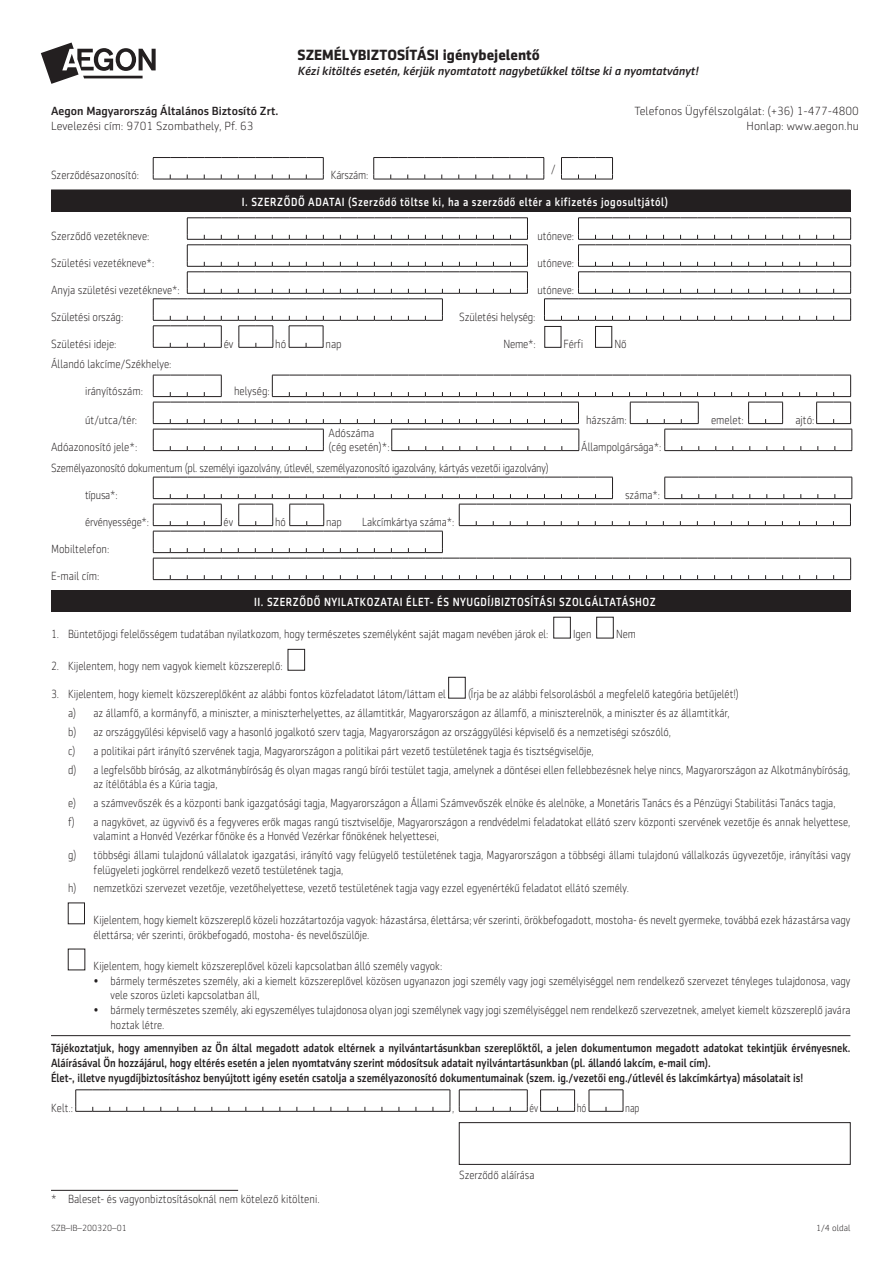
<style>
.page{position:relative;width:893px;height:1263px;background:#fff}
.page>*{position:absolute;margin:0;border:0;box-sizing:border-box;transform-origin:0 0}
.t1{font:700 15px "Sentico Sans DT";color:#231f20}
.t2{font:300 12px/18.8px "Sentico Sans DT";color:#231f20;scale:.88 1}
.t3{font:500 12px/15px "Sentico Sans DT";color:#231f20;scale:.88 1}
.t4{font:300 12px "Sentico Sans DT";color:#231f20;scale:.9 1}
.t5{font:500 12px "Sentico Sans DT";letter-spacing:.05em;color:#fff;scale:.88 1}
.t6{font:300 12px "Sentico Sans DT";letter-spacing:-.02em;color:#231f20;scale:.88 1}
.t7{font:300 12px/15px "Sentico Sans DT";color:#231f20;text-align:right}
.t8{font:italic 500 12px "Sentico Sans DT";color:#231f20}
.t9{font:500 12px "Sentico Sans DT";color:#231f20}
.t10{font:300 12px "Sentico Sans DT";color:#231f20;scale:.8 1}
.t11{font:300 9px "Sentico Sans DT";color:#231f20}
</style>
<div class="page">
<svg style="left:153px;top:157px;width:171px;height:23px"></svg>
<svg style="left:373px;top:157px;width:172px;height:23px"></svg>
<svg style="left:561px;top:157px;width:52px;height:23px"></svg>
<div style="left:51px;top:190px;width:799px;height:21px;background:#231f20"></div>
<hr style="left:51px;top:189px;width:799px;height:2px;background:#231f20">
<svg style="left:544px;top:218px;width:307px;height:103px"></svg>
<svg style="left:153px;top:218px;width:375px;height:130px"></svg>
<div style="left:595px;top:326px;width:17px;height:21px;border:1px solid #231f20"></div>
<svg style="left:153px;top:375px;width:700px;height:76px"></svg>
<svg style="left:153px;top:477px;width:700px;height:103px"></svg>
<div style="left:51px;top:591px;width:799px;height:21px;background:#231f20"></div>
<hr style="left:51px;top:590px;width:799px;height:2px;background:#231f20">
<div style="left:553px;top:617px;width:18px;height:21px;border:1px solid #231f20"></div>
<div style="left:596px;top:617px;width:17px;height:21px;border:1px solid #231f20"></div>
<div style="left:288px;top:649px;width:17px;height:21px;border:1px solid #231f20"></div>
<div style="left:448px;top:677px;width:17px;height:21px;border:1px solid #231f20"></div>
<div style="left:68px;top:903px;width:17px;height:21px;border:1px solid #231f20"></div>
<hr style="left:51px;top:1035px;width:799px;height:1px;background:#231f20">
<svg style="left:75px;top:1089px;width:376px;height:23px"></svg>
<svg style="left:459px;top:1089px;width:69px;height:23px"></svg>
<svg style="left:540px;top:1089px;width:35px;height:23px"></svg>
<svg style="left:589px;top:1089px;width:35px;height:23px"></svg>
<div style="left:459px;top:1122px;width:391px;height:42px;border:1px solid #231f20"></div>
<svg style="left:41px;top:43px;width:115px;height:41px"></svg>
<hr style="left:51px;top:1190px;width:187px;height:1px;background:#231f20">
<p class="t9" style="left:51px;top:104px;width:229px">Aegon Magyarország Általános Biztosító Zrt.</p>
<p class="t7" style="left:51px;top:118px;width:204px">Levelezési cím: 9701 Szombathely, Pf. 63</p>
<p class="t1" style="left:298px;top:46px;width:244px">SZEMÉLYBIZTOSÍTÁSI igénybejelentő</p>
<p class="t8" style="left:298px;top:64px;width:402px">Kézi kitöltés esetén, kérjük nyomtatott nagybetűkkel töltse ki a nyomtatványt!</p>
<p class="t7" style="left:634px;top:103px;width:226px">Telefonos Ügyfélszolgálat: (+36) 1-477-4800<br>Honlap: www.aegon.hu</p>
<p class="t2" style="left:551px;top:160px;width:7px">/</p>
<p class="t5" style="left:242px;top:195px;width:486px">I. SZERZŐDŐ ADATAI (Szerződő töltse ki, ha a szerződő eltér a kifizetés jogosultjától)</p>
<p class="t2" style="left:51px;top:166px;width:102px">Szerződésazonosító:</p>
<p class="t6" style="left:331px;top:169px;width:44px">Kárszám:</p>
<p class="t4" style="left:51px;top:229px;width:111px">Szerződő vezetékneve:</p>
<p class="t2" style="left:537px;top:226px;width:43px">utóneve:</p>
<p class="t4" style="left:51px;top:256px;width:116px">Születési vezetékneve*:</p>
<p class="t2" style="left:537px;top:253px;width:43px">utóneve:</p>
<p class="t4" style="left:51px;top:283px;width:145px">Anyja születési vezetékneve*:</p>
<p class="t2" style="left:537px;top:280px;width:43px">utóneve:</p>
<p class="t4" style="left:51px;top:310px;width:82px">Születési ország:</p>
<p class="t4" style="left:459px;top:310px;width:87px">Születési helység:</p>
<p class="t4" style="left:51px;top:337px;width:74px">Születési ideje:</p>
<p class="t4" style="left:224px;top:337px;width:12px">év</p>
<p class="t4" style="left:275px;top:337px;width:14px">hó</p>
<p class="t4" style="left:325px;top:337px;width:20px">nap</p>
<p class="t4" style="left:503px;top:337px;width:37px">Neme*:</p>
<p class="t4" style="left:564px;top:337px;width:23px">Férfi</p>
<p class="t4" style="left:614px;top:337px;width:15px">Nő</p>
<p class="t4" style="left:51px;top:358px;width:136px">Állandó lakcíme/Székhelye:</p>
<p class="t4" style="left:85px;top:385px;width:66px">irányítószám:</p>
<p class="t4" style="left:234px;top:385px;width:41px">helység:</p>
<p class="t4" style="left:85px;top:413px;width:59px">út/utca/tér:</p>
<p class="t4" style="left:586px;top:413px;width:47px">házszám:</p>
<p class="t4" style="left:711px;top:413px;width:38px">emelet:</p>
<p class="t4" style="left:795px;top:413px;width:23px">ajtó:</p>
<p class="t4" style="left:329px;top:427px;width:52px">Adószáma</p>
<p class="t4" style="left:51px;top:440px;width:97px">Adóazonosító jele*:</p>
<p class="t4" style="left:328px;top:440px;width:70px">(cég esetén)*:</p>
<p class="t4" style="left:581px;top:440px;width:91px">Állampolgársága*:</p>
<p class="t6" style="left:51px;top:461px;width:567px">Személyazonosító dokumentum (pl. személyi igazolvány, útlevél, személyazonosító igazolvány, kártyás vezetői igazolvány)</p>
<p class="t2" style="left:85px;top:485px;width:39px">típusa*:</p>
<p class="t2" style="left:625px;top:485px;width:41px">száma*:</p>
<p class="t2" style="left:85px;top:512px;width:74px">érvényessége*:</p>
<p class="t2" style="left:224px;top:512px;width:12px">év</p>
<p class="t2" style="left:275px;top:512px;width:14px">hó</p>
<p class="t2" style="left:326px;top:512px;width:20px">nap</p>
<p class="t2" style="left:362px;top:512px;width:106px">Lakcímkártya száma*:</p>
<p class="t4" style="left:51px;top:542px;width:66px">Mobiltelefon:</p>
<p class="t4" style="left:51px;top:569px;width:55px">E-mail cím:</p>
<p class="t5" style="left:254px;top:595px;width:458px">II. SZERZŐDŐ NYILATKOZATAI ÉLET- ÉS NYUGDÍJBIZTOSÍTÁSI SZOLGÁLTATÁSHOZ</p>
<p class="t2" style="left:51px;top:625px;width:567px">1. Büntetőjogi felelősségem tudatában nyilatkozom, hogy természetes személyként saját magam nevében járok el:</p>
<p class="t2" style="left:573px;top:625px;width:22px">Igen</p>
<p class="t2" style="left:616px;top:625px;width:24px">Nem</p>
<p class="t2" style="left:51px;top:657px;width:265px">2. Kijelentem, hogy nem vagyok kiemelt közszereplő:</p>
<p class="t2" style="left:51px;top:685px;width:450px">3. Kijelentem, hogy kiemelt közszereplőként az alábbi fontos közfeladatot látom/láttam el</p>
<p class="t2" style="left:68px;top:685px;width:890px;text-indent:400px">(Írja be az alábbi felsorolásból a megfelelő kategória betűjelét!)<br>a) az államfő, a kormányfő, a miniszter, a miniszterhelyettes, az államtitkár, Magyarországon az államfő, a miniszterelnök, a miniszter és az államtitkár,<br>b) az országgyűlési képviselő vagy a hasonló jogalkotó szerv tagja, Magyarországon az országgyűlési képviselő és a nemzetiségi szószóló,<br>c) a politikai párt irányító szervének tagja, Magyarországon a politikai párt vezető testületének tagja és tisztségviselője,<br>d) a legfelsőbb bíróság, az alkotmánybíróság és olyan magas rangú bírói testület tagja, amelynek a döntései ellen fellebbezésnek helye nincs, Magyarországon az Alkotmánybíróság,</p>
<p class="t2" style="left:68px;top:775px;width:891px;text-indent:26px">az ítélőtábla és a Kúria tagja,<br>e) a számvevőszék és a központi bank igazgatósági tagja, Magyarországon a Állami Számvevőszék elnöke és alelnöke, a Monetáris Tanács és a Pénzügyi Stabilitási Tanács tagja,<br>f) a nagykövet, az ügyvivő és a fegyveres erők magas rangú tisztviselője, Magyarországon a rendvédelmi feladatokat ellátó szerv központi szervének vezetője és annak helyettese,</p>
<p class="t2" style="left:68px;top:827px;width:891px;text-indent:26px">valamint a Honvéd Vezérkar főnöke és a Honvéd Vezérkar főnökének helyettesei,<br>g) többségi állami tulajdonú vállalatok igazgatási, irányító vagy felügyelő testületének tagja, Magyarországon a többségi állami tulajdonú vállalkozás ügyvezetője, irányítási vagy</p>
<p class="t2" style="left:68px;top:860px;width:639px;text-indent:26px">felügyeleti jogkörrel rendelkező vezető testületének tagja,<br>h) nemzetközi szervezet vezetője, vezetőhelyettese, vezető testületének tagja vagy ezzel egyenértékű feladatot ellátó személy.</p>
<p class="t2" style="left:94px;top:913px;width:862px;line-height:14.5px">Kijelentem, hogy kiemelt közszereplő közeli hozzátartozója vagyok: házastársa, élettársa; vér szerinti, örökbefogadott, mostoha- és nevelt gyermeke, továbbá ezek házastársa vagy élettársa; vér szerinti, örökbefogadó, mostoha- és nevelőszülője.</p>
<p class="t2" style="left:94px;top:957px;width:398px">Kijelentem, hogy kiemelt közszereplővel közeli kapcsolatban álló személy vagyok:</p>
<p class="t2" style="left:111px;top:973px;width:842px;line-height:14.5px;text-indent:-17px">• bármely természetes személy, aki a kiemelt közszereplővel közösen ugyanazon jogi személy vagy jogi személyiséggel nem rendelkező szervezet tényleges tulajdonosa, vagy vele szoros üzleti kapcsolatban áll,</p>
<p class="t2" style="left:111px;top:1002px;width:842px;line-height:15px;text-indent:-17px">• bármely természetes személy, aki egyszemélyes tulajdonosa olyan jogi személynek vagy jogi személyiséggel nem rendelkező szervezetnek, amelyet kiemelt közszereplő javára hoztak létre.</p>
<p class="t3" style="left:51px;top:1041px;width:910px">Tájékoztatjuk, hogy amennyiben az Ön által megadott adatok eltérnek a nyilvántartásunkban szereplőktől, a jelen dokumentumon megadott adatokat tekintjük érvényesnek.<br>Aláírásával Ön hozzájárul, hogy eltérés esetén a jelen nyomtatvány szerint módosítsuk adatait nyilvántartásunkban (pl. állandó lakcím, e-mail cím).<br>Élet-, illetve nyugdíjbiztosításhoz benyújtott igény esetén csatolja a személyazonosító dokumentumainak (szem. ig./vezetői eng./útlevél és lakcímkártya) másolatait is!</p>
<p class="t2" style="left:51px;top:1098px;width:27px">Kelt.:</p>
<p class="t2" style="left:452px;top:1098px;width:4px">,</p>
<p class="t10" style="left:529px;top:1101px;width:12px">év</p>
<p class="t10" style="left:577px;top:1101px;width:14px">hó</p>
<p class="t10" style="left:625px;top:1101px;width:20px">nap</p>
<p class="t4" style="left:51px;top:1193px;width:300px">* Baleset- és vagyonbiztosításoknál nem kötelező kitölteni.</p>
<p class="t11" style="left:51px;top:1223px;width:77px">SZB–IB–200320–01</p>
<p class="t2" style="left:459px;top:1166px;width:87px">Szerződő aláírása</p>
<p class="t11" style="left:816px;top:1223px;width:36px">1/4 oldal</p>
</div>
